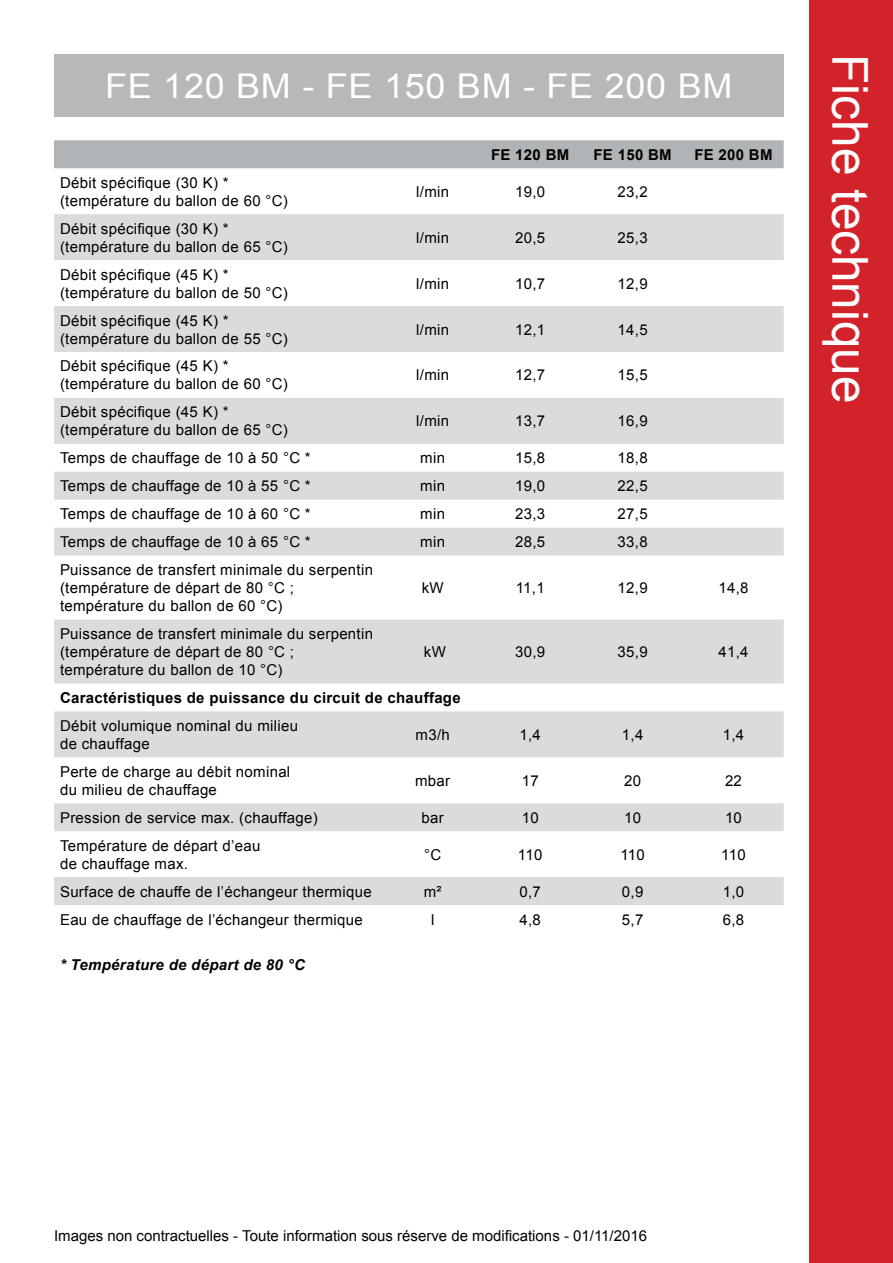
<style>
.page{position:relative;width:893px;height:1263px;background:#fff}
.page>*{position:absolute;margin:0;border:0;box-sizing:border-box;transform-origin:0 0}
.t1{font:49.5px "Arial";color:#fff}
.t2{font:34.2px "Arial";letter-spacing:.02em;color:#fff;scale:1.05 1}
.t3{font:15px/18px "Arial";letter-spacing:.02em;color:#000}
.t4{font:15px "Arial";color:#000}
.t5{font:700 15px "Arial";letter-spacing:.02em;color:#000}
.t6{font:italic 700 15px "Arial";letter-spacing:.02em;color:#000}
</style>
<div class="page">
<div style="left:54px;top:54px;width:730px;height:63px;background:#b6b8ba"></div>
<div style="left:54px;top:140px;width:730px;height:28px;background:#b1b4b6"></div>
<svg style="left:54px;top:214px;width:730px;height:691px;fill:#dadbdc"></svg>
<div style="left:809px;top:0;width:84px;height:1263px;background:#d2232a"></div>
<h2 class="t2" style="left:105px;top:63px;width:599px">FE 120 BM - FE 150 BM - FE 200 BM</h2>
<p class="t5" style="left:491px;top:144px;width:80px">FE 120 BM</p>
<p class="t5" style="left:593px;top:144px;width:80px">FE 150 BM</p>
<p class="t5" style="left:694px;top:144px;width:80px">FE 200 BM</p>
<p class="t3" style="left:60px;top:174px;width:229px">Débit spécifique (30 K) * (température du ballon de 60 °C)</p>
<p class="t3" style="left:416px;top:183px;width:34px">l/min</p>
<p class="t3" style="left:515px;top:183px;width:32px">19,0</p>
<p class="t3" style="left:618px;top:183px;width:32px">23,2</p>
<p class="t3" style="left:60px;top:219px;width:229px">Débit spécifique (30 K) * (température du ballon de 65 °C)</p>
<p class="t3" style="left:416px;top:228px;width:34px">l/min</p>
<p class="t3" style="left:515px;top:228px;width:32px">20,5</p>
<p class="t3" style="left:618px;top:228px;width:32px">25,3</p>
<p class="t3" style="left:60px;top:265px;width:229px">Débit spécifique (45 K) * (température du ballon de 50 °C)</p>
<p class="t3" style="left:416px;top:274px;width:34px">l/min</p>
<p class="t3" style="left:515px;top:274px;width:32px">10,7</p>
<p class="t3" style="left:618px;top:274px;width:32px">12,9</p>
<p class="t3" style="left:60px;top:311px;width:229px">Débit spécifique (45 K) * (température du ballon de 55 °C)</p>
<p class="t3" style="left:416px;top:320px;width:34px">l/min</p>
<p class="t3" style="left:515px;top:320px;width:32px">12,1</p>
<p class="t3" style="left:618px;top:320px;width:32px">14,5</p>
<p class="t3" style="left:60px;top:357px;width:229px">Débit spécifique (45 K) * (température du ballon de 60 °C)</p>
<p class="t3" style="left:416px;top:366px;width:34px">l/min</p>
<p class="t3" style="left:515px;top:366px;width:32px">12,7</p>
<p class="t3" style="left:618px;top:366px;width:32px">15,5</p>
<p class="t3" style="left:60px;top:403px;width:229px">Débit spécifique (45 K) * (température du ballon de 65 °C)</p>
<p class="t3" style="left:416px;top:412px;width:34px">l/min</p>
<p class="t3" style="left:515px;top:412px;width:32px">13,7</p>
<p class="t3" style="left:618px;top:412px;width:32px">16,9</p>
<p class="t3" style="left:60px;top:449px;width:252px">Temps de chauffage de 10 à 50 °C *</p>
<p class="t3" style="left:420px;top:449px;width:26px">min</p>
<p class="t3" style="left:515px;top:449px;width:32px">15,8</p>
<p class="t3" style="left:618px;top:449px;width:32px">18,8</p>
<p class="t3" style="left:60px;top:477px;width:252px">Temps de chauffage de 10 à 55 °C *</p>
<p class="t3" style="left:420px;top:477px;width:26px">min</p>
<p class="t3" style="left:515px;top:477px;width:32px">19,0</p>
<p class="t3" style="left:618px;top:477px;width:32px">22,5</p>
<p class="t3" style="left:60px;top:505px;width:252px">Temps de chauffage de 10 à 60 °C *</p>
<p class="t3" style="left:420px;top:505px;width:26px">min</p>
<p class="t3" style="left:515px;top:505px;width:32px">23,3</p>
<p class="t3" style="left:618px;top:505px;width:32px">27,5</p>
<p class="t3" style="left:60px;top:533px;width:252px">Temps de chauffage de 10 à 65 °C *</p>
<p class="t3" style="left:420px;top:533px;width:26px">min</p>
<p class="t3" style="left:515px;top:533px;width:32px">28,5</p>
<p class="t3" style="left:618px;top:533px;width:32px">33,8</p>
<p class="t3" style="left:60px;top:561px;width:315px">Puissance de transfert minimale du serpentin (température de départ de 80 °C ; température du ballon de 60 °C)</p>
<p class="t3" style="left:422px;top:579px;width:23px">kW</p>
<p class="t3" style="left:516px;top:579px;width:30px">11,1</p>
<p class="t3" style="left:618px;top:579px;width:32px">12,9</p>
<p class="t3" style="left:718px;top:579px;width:32px">14,8</p>
<p class="t3" style="left:60px;top:625px;width:315px">Puissance de transfert minimale du serpentin (température de départ de 80 °C ; température du ballon de 10 °C)</p>
<p class="t3" style="left:424px;top:643px;width:23px">kW</p>
<p class="t3" style="left:515px;top:643px;width:32px">30,9</p>
<p class="t3" style="left:618px;top:643px;width:32px">35,9</p>
<p class="t3" style="left:718px;top:643px;width:32px">41,4</p>
<p class="t5" style="left:60px;top:688px;width:402px">Caractéristiques de puissance du circuit de chauffage</p>
<p class="t3" style="left:60px;top:717px;width:240px">Débit volumique nominal du milieu de chauffage</p>
<p class="t3" style="left:416px;top:726px;width:36px">m3/h</p>
<p class="t3" style="left:519px;top:726px;width:23px">1,4</p>
<p class="t3" style="left:622px;top:726px;width:23px">1,4</p>
<p class="t3" style="left:723px;top:726px;width:23px">1,4</p>
<p class="t3" style="left:60px;top:763px;width:232px">Perte de charge au débit nominal du milieu de chauffage</p>
<p class="t3" style="left:415px;top:772px;width:37px">mbar</p>
<p class="t3" style="left:522px;top:772px;width:18px">17</p>
<p class="t3" style="left:624px;top:772px;width:18px">20</p>
<p class="t3" style="left:725px;top:772px;width:18px">22</p>
<p class="t3" style="left:60px;top:809px;width:259px">Pression de service max. (chauffage)</p>
<p class="t3" style="left:422px;top:809px;width:24px">bar</p>
<p class="t3" style="left:522px;top:809px;width:18px">10</p>
<p class="t3" style="left:624px;top:809px;width:18px">10</p>
<p class="t3" style="left:725px;top:809px;width:18px">10</p>
<p class="t3" style="left:60px;top:836px;width:202px">Température de départ d’eau de chauffage max.</p>
<p class="t3" style="left:424px;top:845px;width:19px">°C</p>
<p class="t3" style="left:518px;top:845px;width:26px">110</p>
<p class="t3" style="left:620px;top:845px;width:26px">110</p>
<p class="t3" style="left:721px;top:845px;width:26px">110</p>
<p class="t3" style="left:60px;top:882px;width:313px">Surface de chauffe de l’échangeur thermique</p>
<p class="t3" style="left:424px;top:882px;width:19px">m²</p>
<p class="t3" style="left:519px;top:882px;width:23px">0,7</p>
<p class="t3" style="left:622px;top:882px;width:23px">0,9</p>
<p class="t3" style="left:723px;top:882px;width:23px">1,0</p>
<p class="t3" style="left:60px;top:910px;width:304px">Eau de chauffage de l’échangeur thermique</p>
<p class="t3" style="left:431px;top:910px;width:5px">l</p>
<p class="t3" style="left:519px;top:910px;width:23px">4,8</p>
<p class="t3" style="left:622px;top:910px;width:23px">5,7</p>
<p class="t3" style="left:723px;top:910px;width:23px">6,8</p>
<p class="t6" style="left:60px;top:955px;width:246px">* Température de départ de 80 °C</p>
<h1 class="t1" style="left:882px;top:54px;width:351px;rotate:90deg">Fiche technique</h1>
<p class="t4" style="left:54px;top:1226px;width:595px">Images non contractuelles - Toute information sous réserve de modifications - 01/11/2016</p>
</div>
